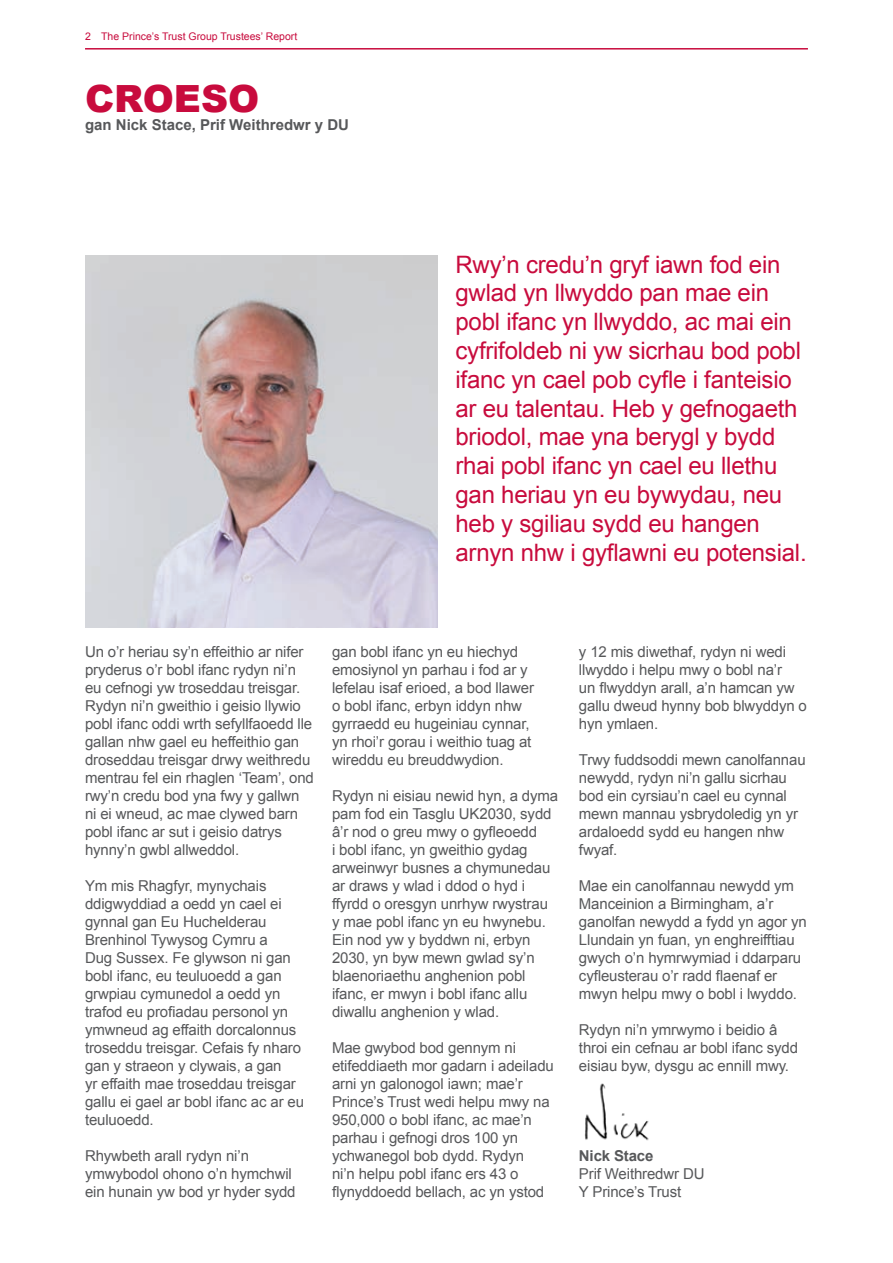
<style>
.page{position:relative;width:893px;height:1263px;background:#fff}
.page>*{position:absolute;margin:0;border:0;box-sizing:border-box;transform-origin:0 0}
.t1{font:900 37.5px "Arial";color:#c80b3d}
.t2{font:24px/28.8px "Arial";letter-spacing:-.01em;color:#c80b3d}
.t3{font:15px/18px "Arial";letter-spacing:-.01em;color:#57585a}
.t4{font:700 15px "Arial";color:#57585a}
.t5{font:10.5px "Arial";color:#c80b3d}
</style>
<div class="page">
<img style="left:584px;top:1083px;width:65px;height:58px">
<img style="left:85px;top:255px;width:352px;height:372px">
<hr style="left:85px;top:48px;width:723px;height:2px;background:#c80b3d">
<p class="t5" style="left:85px;top:29px;width:214px">2 The Prince’s Trust Group Trustees’ Report</p>
<h1 class="t1" style="left:85px;top:71px;width:176px">CROESO</h1>
<p class="t4" style="left:85px;top:115px;width:265px">gan Nick Stace, Prif Weithredwr y DU</p>
<p class="t2" style="left:455px;top:250px;width:353px">Rwy’n credu’n gryf iawn fod ein gwlad yn llwyddo pan mae ein pobl ifanc yn llwyddo, ac mai ein cyfrifoldeb ni yw sicrhau bod pobl ifanc yn cael pob cyfle i fanteisio ar eu talentau. Heb y gefnogaeth briodol, mae yna berygl y bydd rhai pobl ifanc yn cael eu llethu gan heriau yn eu bywydau, neu heb y sgiliau sydd eu hangen arnyn nhw i gyflawni eu potensial.</p>
<p class="t3" style="left:85px;top:643px;width:230px">Un o’r heriau sy’n effeithio ar nifer pryderus o’r bobl ifanc rydyn ni’n eu cefnogi yw troseddau treisgar.<br>Rydyn ni’n gweithio i geisio llywio pobl ifanc oddi wrth sefyllfaoedd lle gallan nhw gael eu heffeithio gan droseddau treisgar drwy weithredu mentrau fel ein rhaglen ‘Team’, ond rwy’n credu bod yna fwy y gallwn ni ei wneud, ac mae clywed barn pobl ifanc ar sut i geisio datrys hynny’n gwbl allweddol.</p>
<p class="t3" style="left:85px;top:877px;width:221px">Ym mis Rhagfyr, mynychais ddigwyddiad a oedd yn cael ei gynnal gan Eu Huchelderau<br>Brenhinol Tywysog Cymru a<br>Dug Sussex. Fe glywson ni gan bobl ifanc, eu teuluoedd a gan grwpiau cymunedol a oedd yn trafod eu profiadau personol yn ymwneud ag effaith dorcalonnus troseddu treisgar. Cefais fy nharo gan y straeon y clywais, a gan<br>yr effaith mae troseddau treisgar gallu ei gael ar bobl ifanc ac ar eu teuluoedd.</p>
<p class="t3" style="left:85px;top:1147px;width:212px">Rhywbeth arall rydyn ni’n ymwybodol ohono o’n hymchwil ein hunain yw bod yr hyder sydd</p>
<p class="t3" style="left:332px;top:643px;width:203px">gan bobl ifanc yn eu hiechyd emosiynol yn parhau i fod ar y lefelau isaf erioed, a bod llawer o bobl ifanc, erbyn iddyn nhw gyrraedd eu hugeiniau cynnar, yn rhoi’r gorau i weithio tuag at wireddu eu breuddwydion.</p>
<p class="t3" style="left:332px;top:787px;width:228px">Rydyn ni eisiau newid hyn, a dyma pam fod ein Tasglu UK2030, sydd â’r nod o greu mwy o gyfleoedd<br>i bobl ifanc, yn gweithio gydag arweinwyr busnes a chymunedau ar draws y wlad i ddod o hyd i ffyrdd o oresgyn unrhyw rwystrau y mae pobl ifanc yn eu hwynebu.<br>Ein nod yw y byddwn ni, erbyn<br>2030, yn byw mewn gwlad sy’n blaenoriaethu anghenion pobl ifanc, er mwyn i bobl ifanc allu diwallu anghenion y wlad.</p>
<p class="t3" style="left:332px;top:1039px;width:223px">Mae gwybod bod gennym ni etifeddiaeth mor gadarn i adeiladu arni yn galonogol iawn; mae’r<br>Prince’s Trust wedi helpu mwy na<br>950,000 o bobl ifanc, ac mae’n parhau i gefnogi dros 100 yn ychwanegol bob dydd. Rydyn<br>ni’n helpu pobl ifanc ers 43 o flynyddoedd bellach, ac yn ystod</p>
<p class="t3" style="left:579px;top:643px;width:229px">y 12 mis diwethaf, rydyn ni wedi llwyddo i helpu mwy o bobl na’r<br>un flwyddyn arall, a’n hamcan yw gallu dweud hynny bob blwyddyn o hyn ymlaen.</p>
<p class="t3" style="left:579px;top:751px;width:228px">Trwy fuddsoddi mewn canolfannau newydd, rydyn ni’n gallu sicrhau bod ein cyrsiau’n cael eu cynnal mewn mannau ysbrydoledig yn yr ardaloedd sydd eu hangen nhw fwyaf.</p>
<p class="t3" style="left:579px;top:877px;width:229px">Mae ein canolfannau newydd ym<br>Manceinion a Birmingham, a’r ganolfan newydd a fydd yn agor yn<br>Llundain yn fuan, yn enghreifftiau gwych o’n hymrwymiad i ddarparu cyfleusterau o’r radd flaenaf er mwyn helpu mwy o bobl i lwyddo.</p>
<p class="t3" style="left:579px;top:1021px;width:221px">Rydyn ni’n ymrwymo i beidio â throi ein cefnau ar bobl ifanc sydd eisiau byw, dysgu ac ennill mwy.</p>
<p class="t4" style="left:579px;top:1146px;width:76px">Nick Stace</p>
<p class="t3" style="left:579px;top:1165px;width:127px">Prif Weithredwr DU<br>Y Prince’s Trust</p>
</div>
